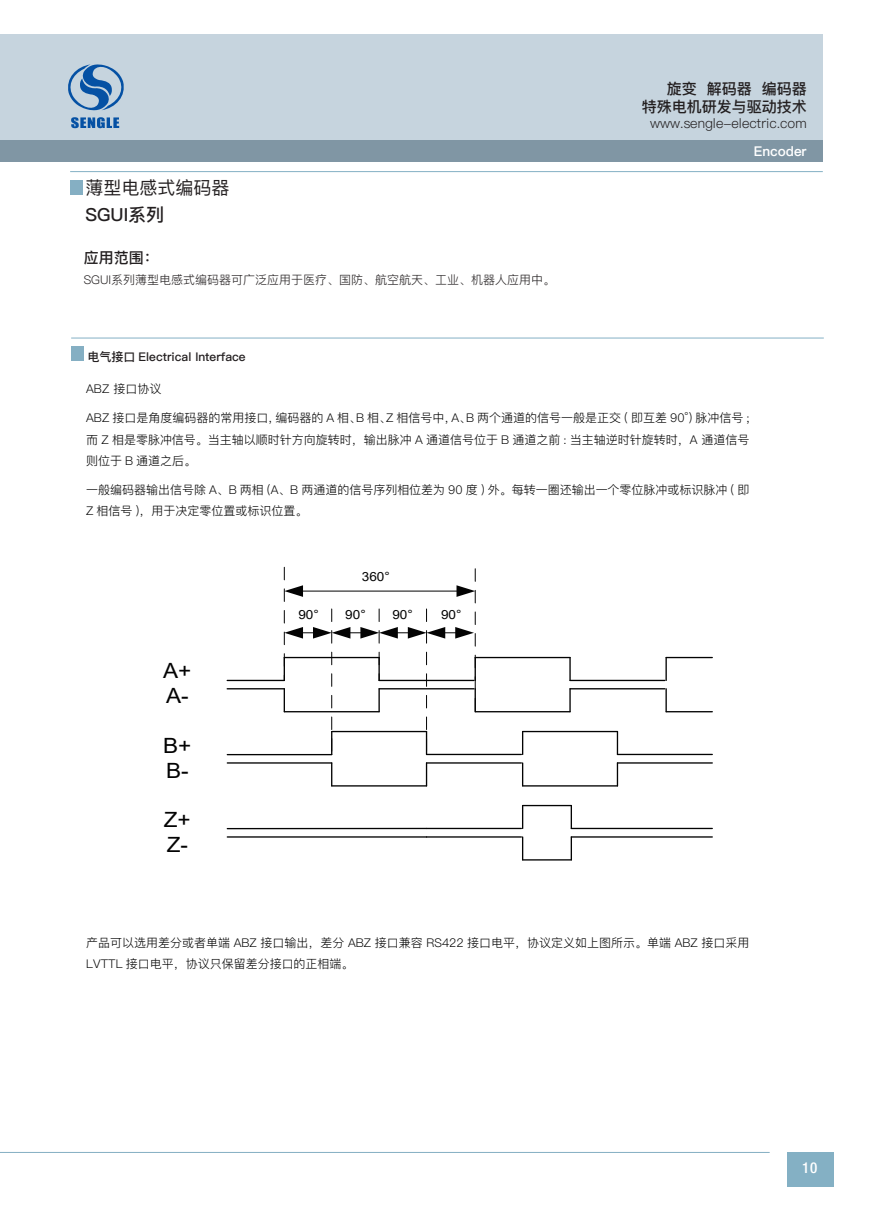
<style>
.page{position:relative;width:893px;height:1229px;background:#fff}
.page>*{position:absolute;margin:0;border:0;box-sizing:border-box;transform-origin:0 0}
.t1{font:21px "Arial";color:#030303;scale:1.08 1}
.t2{font:18px "Ping Fang SC Medium";color:#231f20}
.t3{font:18px "Ping Fang SC Bold";color:#231f20}
.t4{font:15px/18px "Ping Fang SC Bold";color:#231f20;text-align:right}
.t5{font:500 condensed 15px "Helvetica Neue LT Pro";color:#fff}
.t6{font:13.5px "Ping Fang SC Regular";color:#231f20}
.t7{font:13.5px "Ping Fang SC Heavy";color:#fff}
.t8{font:12.6px "Arial";color:#030303;scale:1.08 1}
.t9{font:12px/21.3px "Ping Fang SC Regular";color:#030303}
.t10{font:12px "Ping Fang SC Regular";color:#231f20}
.t11{font:12px "Ping Fang SC Bold";color:#231f20}
</style>
<div class="page">
<hr style="left:0;top:1152px;width:770px;height:1px;background:#85afc3">
<div style="left:787px;top:1152px;width:46px;height:34px;background:#84b0c4"></div>
<div style="left:0;top:34px;width:823px;height:106px;background:#c6d4de"></div>
<div style="left:0;top:140px;width:823px;height:22px;background:#8096a4"></div>
<svg style="left:68px;top:64px;width:56px;height:47px"></svg>
<svg style="left:71px;top:117px;width:48px;height:11px"></svg>
<hr style="left:70px;top:171px;width:753px;height:1px;background:#84b1c5">
<div style="left:70px;top:180px;width:13px;height:15px;background:#85afc3"></div>
<hr style="left:71px;top:338px;width:753px;height:1px;background:#84b1c5">
<div style="left:71px;top:346px;width:13px;height:15px;background:#85afc3"></div>
<hr style="left:227px;top:680px;width:57px;height:1px;background:#030303">
<hr style="left:475px;top:657px;width:95px;height:1px;background:#030303">
<hr style="left:569px;top:657px;width:2px;height:23px;background:#030303">
<hr style="left:570px;top:680px;width:95px;height:1px;background:#030303">
<hr style="left:665px;top:657px;width:2px;height:23px;background:#030303">
<hr style="left:666px;top:657px;width:46px;height:1px;background:#030303">
<hr style="left:427px;top:754px;width:94px;height:1px;background:#030303">
<svg style="left:522px;top:731px;width:1px;height:23px"></svg>
<hr style="left:523px;top:731px;width:94px;height:1px;background:#030303">
<svg style="left:617px;top:731px;width:1px;height:23px"></svg>
<hr style="left:617px;top:754px;width:95px;height:1px;background:#030303">
<hr style="left:227px;top:688px;width:57px;height:1px;background:#030303">
<hr style="left:570px;top:688px;width:95px;height:1px;background:#030303">
<hr style="left:569px;top:689px;width:2px;height:23px;background:#030303">
<hr style="left:665px;top:689px;width:2px;height:23px;background:#030303">
<hr style="left:475px;top:711px;width:95px;height:1px;background:#030303">
<hr style="left:666px;top:711px;width:46px;height:1px;background:#030303">
<hr style="left:227px;top:754px;width:105px;height:1px;background:#030303">
<hr style="left:227px;top:762px;width:105px;height:2px;background:#030303">
<hr style="left:427px;top:762px;width:94px;height:2px;background:#030303">
<hr style="left:617px;top:762px;width:95px;height:2px;background:#030303">
<svg style="left:331px;top:764px;width:1px;height:22px"></svg>
<svg style="left:426px;top:763px;width:1px;height:22px"></svg>
<svg style="left:522px;top:763px;width:1px;height:23px"></svg>
<svg style="left:617px;top:764px;width:1px;height:22px"></svg>
<hr style="left:332px;top:785px;width:95px;height:1px;background:#030303">
<hr style="left:523px;top:785px;width:94px;height:1px;background:#030303">
<hr style="left:427px;top:828px;width:94px;height:1px;background:#030303">
<svg style="left:522px;top:805px;width:1px;height:23px"></svg>
<hr style="left:523px;top:805px;width:48px;height:1px;background:#030303">
<svg style="left:571px;top:805px;width:1px;height:23px"></svg>
<hr style="left:571px;top:828px;width:141px;height:1px;background:#030303">
<hr style="left:227px;top:828px;width:200px;height:1px;background:#030303">
<hr style="left:227px;top:836px;width:200px;height:2px;background:#030303">
<hr style="left:427px;top:836px;width:94px;height:2px;background:#030303">
<hr style="left:571px;top:836px;width:141px;height:2px;background:#030303">
<svg style="left:522px;top:837px;width:1px;height:23px"></svg>
<svg style="left:571px;top:838px;width:1px;height:22px"></svg>
<hr style="left:523px;top:859px;width:48px;height:1px;background:#030303">
<svg style="left:284px;top:567px;width:192px;height:187px"></svg>
<div style="left:328px;top:567px;width:96px;height:21px;background:#fff"></div>
<div style="left:289px;top:604px;width:39px;height:21px;background:#fff"></div>
<div style="left:336px;top:604px;width:39px;height:21px;background:#fff"></div>
<div style="left:383px;top:604px;width:39px;height:21px;background:#fff"></div>
<div style="left:432px;top:604px;width:39px;height:21px;background:#fff"></div>
<p class="t4" style="left:642px;top:80px;width:167px">旋变 解码器 编码器<br>特殊电机研发与驱动技术</p>
<p class="t6" style="left:650px;top:115px;width:158px">www.sengle-electric.com</p>
<h2 class="t2" style="left:85px;top:177px;width:146px">薄型电感式编码器</h2>
<h2 class="t3" style="left:85px;top:204px;width:80px">SGUI系列</h2>
<p class="t4" style="left:84px;top:249px;width:76px">应用范围：</p>
<p class="t10" style="left:84px;top:273px;width:473px">SGUI系列薄型电感式编码器可广泛应用于医疗、国防、航空航天、工业、机器人应用中。</p>
<p class="t7" style="left:754px;top:143px;width:55px">Encoder</p>
<p class="t11" style="left:88px;top:349px;width:160px">电气接口 Electrical Interface</p>
<p class="t9" style="left:86px;top:379px;width:77px">ABZ 接口协议</p>
<p class="t9" style="left:86px;top:407px;width:665px;text-align:justify">ABZ 接口是角度编码器的常用接口，编码器的 A 相、B 相、Z 相信号中，A、B 两个通道的信号一般是正交 ( 即互差 90°) 脉冲信号 ;而 Z 相是零脉冲信号。当主轴以顺时针方向旋转时，输出脉冲 A 通道信号位于 B 通道之前 : 当主轴逆时针旋转时，A 通道信号则位于 B 通道之后。</p>
<p class="t9" style="left:86px;top:479px;width:665px">一般编码器输出信号除 A、B 两相 (A、B 两通道的信号序列相位差为 90 度 ) 外。每转一圈还输出一个零位脉冲或标识脉冲 ( 即<br>Z 相信号 )，用于决定零位置或标识位置。</p>
<p class="t8" style="left:362px;top:568px;width:27px">360°</p>
<h1 class="t1" style="left:163px;top:656px;width:28px">A+</h1>
<h1 class="t1" style="left:166px;top:681px;width:22px">A-</h1>
<h1 class="t1" style="left:163px;top:731px;width:28px">B+</h1>
<h1 class="t1" style="left:166px;top:756px;width:22px">B-</h1>
<h1 class="t1" style="left:164px;top:805px;width:27px">Z+</h1>
<h1 class="t1" style="left:167px;top:830px;width:21px">Z-</h1>
<p class="t8" style="left:298px;top:606px;width:20px">90°</p>
<p class="t8" style="left:345px;top:606px;width:20px">90°</p>
<p class="t8" style="left:392px;top:606px;width:20px">90°</p>
<p class="t8" style="left:441px;top:606px;width:20px">90°</p>
<p class="t9" style="left:86px;top:932px;width:665px">产品可以选用差分或者单端 ABZ 接口输出，差分 ABZ 接口兼容 RS422 接口电平，协议定义如上图所示。单端 ABZ 接口采用<br>LVTTL 接口电平，协议只保留差分接口的正相端。</p>
<p class="t5" style="left:802px;top:1159px;width:17px">10</p>
</div>
